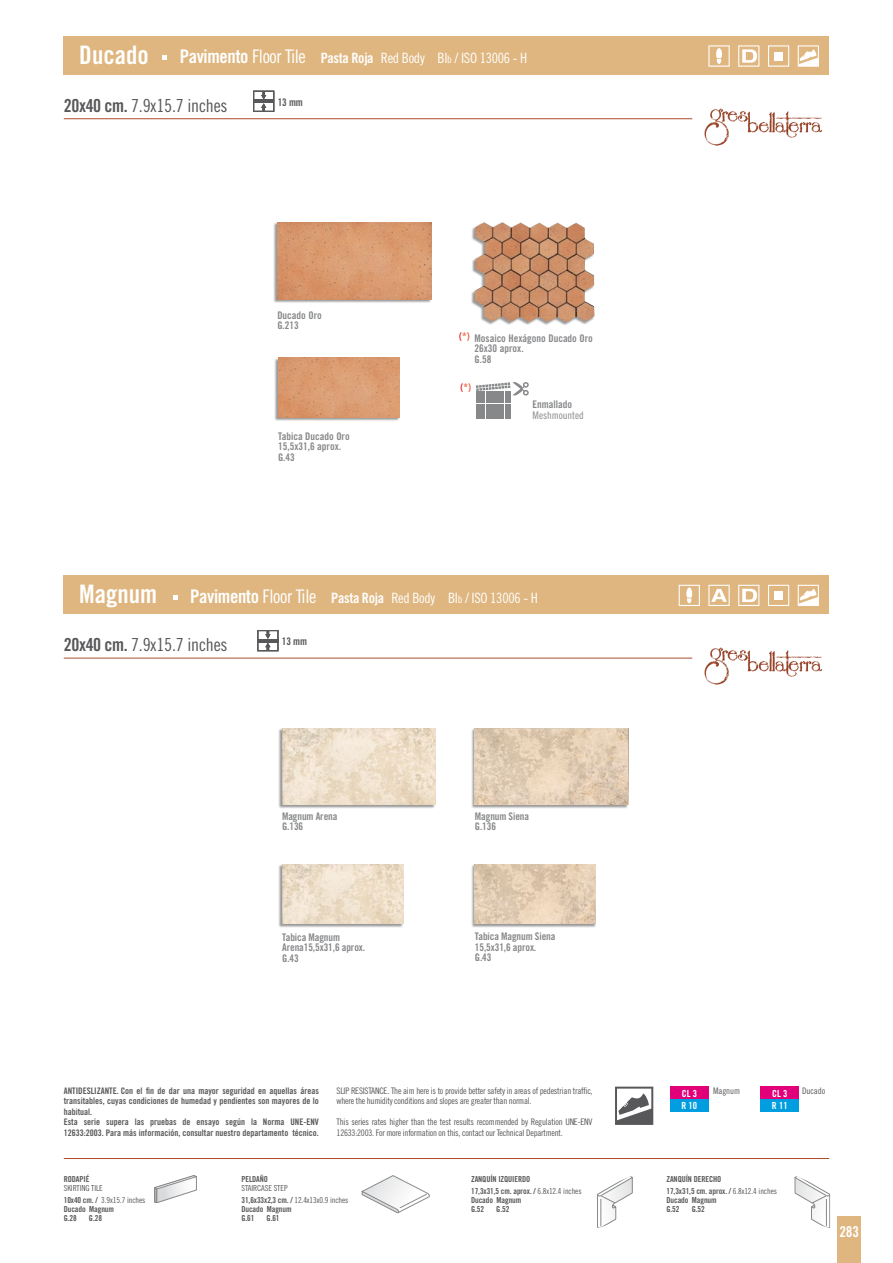
<style>
.page{position:relative;width:893px;height:1263px;background:#fff}
.page>*{position:absolute;margin:0;border:0;box-sizing:border-box;transform-origin:0 0}
.t1{font:25.5px "Trade Gothic Bold Cond Twenty";color:#fff}
.t2{font:18.75px "Trade Gothic Bold Cond Twenty";letter-spacing:-.02em;color:#fff}
.t3{font:18px "Trade Gothic Cond Eighteen";letter-spacing:-.01em;color:#58585a}
.t4{font:15px "Trade Gothic Bold Cond Twenty";color:#fff}
.t5{font:14.25px "Trade Gothic Cond Eighteen";letter-spacing:-.02em;color:#fff}
.t6{font:10.5px/10.5px "Trade Gothic Bold Cond Twenty";letter-spacing:-.01em;color:#87888a}
.t7{font:10.5px "Trade Gothic Cond Eighteen";color:#87888a}
.t8{font:10.5px "Trade Gothic Bold Cond Twenty";letter-spacing:-.01em;color:#58585a}
.t9{font:10.5px "Trade Gothic Bold Cond Twenty";color:#e85432}
.t10{font:9.75px/12.6px "Trade Gothic Bold Cond Twenty";color:#fff}
.t11{font:9px/10.5px "Trade Gothic Cond Eighteen";letter-spacing:-.025em;color:#58585a}
.t12{font:9px/10.5px "Trade Gothic Bold Cond Twenty";color:#58585a}
.t13{font:8.25px/9px "Trade Gothic Bold Cond Twenty";letter-spacing:-.01em;color:#58585a}
.t14{font:8.25px/12px "Trade Gothic Cond Eighteen";letter-spacing:-.01em;color:#58585a}
.s1{font-family:"Trade Gothic Cond Eighteen"}
.s2{font-size:14.25px}
.s3{font-family:"Trade Gothic Cond Eighteen";font-size:14.25px}
.s4{font-family:"Trade Gothic Bold Cond Twenty"}
.s5{font-size:10.5px}
.s6{color:#e32119}
</style>
<div class="page">
<div style="left:278px;top:728px;width:157px;height:80px;background:#000;opacity:.4"></div>
<img style="left:282px;top:728px;width:153px;height:77px">
<div style="left:471px;top:728px;width:157px;height:80px;background:#000;opacity:.4"></div>
<img style="left:475px;top:728px;width:153px;height:77px">
<div style="left:471px;top:864px;width:125px;height:63px;background:#000;opacity:.4"></div>
<img style="left:475px;top:864px;width:121px;height:60px">
<div style="left:278px;top:864px;width:125px;height:63px;background:#000;opacity:.4"></div>
<img style="left:282px;top:864px;width:121px;height:60px">
<div style="left:273px;top:222px;width:158px;height:81px;background:#000;opacity:.4"></div>
<img style="left:277px;top:222px;width:154px;height:77px">
<div style="left:274px;top:358px;width:125px;height:64px;background:#000;opacity:.4"></div>
<img style="left:278px;top:358px;width:122px;height:59px">
<div style="left:471px;top:222px;width:123px;height:103px;background:#000;opacity:.4"></div>
<img style="left:475px;top:222px;width:119px;height:100px">
<img style="left:704px;top:108px;width:118px;height:38px">
<img style="left:704px;top:647px;width:118px;height:38px">
<div style="left:64px;top:36px;width:765px;height:38px;background:#dfb67f"></div>
<div style="left:64px;top:575px;width:765px;height:39px;background:#dfb67f"></div>
<svg style="left:708px;top:45px;width:22px;height:22px"></svg>
<svg style="left:708px;top:585px;width:22px;height:21px"></svg>
<svg style="left:679px;top:585px;width:21px;height:21px"></svg>
<svg style="left:738px;top:45px;width:21px;height:22px"></svg>
<svg style="left:738px;top:585px;width:21px;height:21px"></svg>
<svg style="left:798px;top:45px;width:21px;height:22px"></svg>
<svg style="left:798px;top:585px;width:21px;height:21px"></svg>
<svg style="left:768px;top:45px;width:21px;height:22px"></svg>
<div style="left:774px;top:52px;width:9px;height:8px;background:#fff"></div>
<svg style="left:768px;top:585px;width:21px;height:21px"></svg>
<div style="left:774px;top:591px;width:9px;height:9px;background:#fff"></div>
<hr style="left:64px;top:118px;width:628px;height:1px;background:#af4a2d">
<hr style="left:64px;top:658px;width:628px;height:1px;background:#af4a2d">
<div style="left:837px;top:1216px;width:24px;height:47px;background:#dfb67f"></div>
<svg style="left:362px;top:1175px;width:68px;height:38px"></svg>
<svg style="left:597px;top:1176px;width:36px;height:52px"></svg>
<svg style="left:794px;top:1176px;width:36px;height:52px"></svg>
<hr style="left:64px;top:1158px;width:765px;height:1px;background:#af4a2d">
<svg style="left:154px;top:1175px;width:43px;height:27px"></svg>
<div style="left:761px;top:1086px;width:38px;height:13px;background:#e2007a"></div>
<div style="left:761px;top:1099px;width:38px;height:13px;background:#009ee0"></div>
<div style="left:670px;top:1086px;width:39px;height:13px;background:#e2007a"></div>
<div style="left:670px;top:1099px;width:39px;height:13px;background:#009ee0"></div>
<svg style="left:253px;top:91px;width:21px;height:21px"></svg>
<svg style="left:257px;top:630px;width:22px;height:21px"></svg>
<svg style="left:162px;top:55px;width:5px;height:5px"></svg>
<svg style="left:173px;top:595px;width:5px;height:4px"></svg>
<svg style="left:615px;top:1086px;width:38px;height:39px"></svg>
<svg style="left:476px;top:382px;width:53px;height:36px"></svg>
<h1 class="t1" style="left:79px;top:39px;width:71px">Ducado</h1>
<h2 class="t2" style="left:180px;top:45px;width:246px">Pavimento <span class="s1">Floor Tile</span> <span class="s2">Pasta Roja</span> <span class="s3">Red Body</span></h2>
<h3 class="t3" style="left:64px;top:95px;width:165px"><span class="s4">20x40 cm.</span> 7.9x15.7 inches</h3>
<p class="t8" style="left:278px;top:96px;width:27px">13 mm</p>
<h3 class="t5" style="left:437px;top:50px;width:91px">BI<span class="s5">b</span> / ISO 13006 - H</h3>
<p class="t6" style="left:277px;top:310px;width:46px">Ducado Oro<br>G.213</p>
<p class="t6" style="left:278px;top:431px;width:73px">Tabica Ducado Oro<br>15,5x31,6 aprox.<br>G.43</p>
<p class="t9" style="left:459px;top:330px;width:12px"><span class="s6">(</span>*)</p>
<p class="t6" style="left:474px;top:333px;width:120px">Mosaico Hexágono Ducado Oro<br>26x30 aprox.<br>G.58</p>
<p class="t9" style="left:461px;top:381px;width:12px"><span class="s6">(</span>*)</p>
<p class="t6" style="left:533px;top:399px;width:41px">Enmallado</p>
<p class="t7" style="left:533px;top:409px;width:53px">Meshmounted</p>
<h1 class="t1" style="left:79px;top:578px;width:79px">Magnum</h1>
<h2 class="t2" style="left:190px;top:584px;width:246px">Pavimento <span class="s1">Floor Tile</span> <span class="s2">Pasta Roja</span> <span class="s3">Red Body</span></h2>
<h3 class="t3" style="left:64px;top:634px;width:165px"><span class="s4">20x40 cm.</span> 7.9x15.7 inches</h3>
<p class="t8" style="left:282px;top:635px;width:27px">13 mm</p>
<h3 class="t5" style="left:448px;top:589px;width:91px">BI<span class="s5">b</span> / ISO 13006 - H</h3>
<p class="t6" style="left:282px;top:811px;width:57px">Magnum Arena<br>G.136</p>
<p class="t6" style="left:282px;top:931px;width:84px">Tabica Magnum<br>Arena15,5x31,6 aprox.<br>G.43</p>
<p class="t6" style="left:475px;top:811px;width:56px">Magnum Siena<br>G.136</p>
<p class="t6" style="left:475px;top:931px;width:82px">Tabica Magnum Siena<br>15,5x31,6 aprox.<br>G.43</p>
<p class="t12" style="left:64px;top:1085px;width:257px">ANTIDESLIZANTE. Con el fin de dar una mayor seguridad en aquellas áreas transitables, cuyas condiciones de humedad y pendientes son mayores de lo habitual.<br>Esta serie supera las pruebas de ensayo según la Norma UNE-ENV 12633:2003. Para más información, consultar nuestro departamento técnico.</p>
<p class="t11" style="left:337px;top:1085px;width:258px">SLIP RESISTANCE. The aim here is to provide better safety in areas of pedestrian traffic,</p>
<p class="t11" style="left:713px;top:1085px;width:29px">Magnum</p>
<p class="t11" style="left:802px;top:1085px;width:25px">Ducado</p>
<p class="t11" style="left:337px;top:1096px;width:197px">where the humidity conditions and slopes are greater than normal.</p>
<p class="t11" style="left:337px;top:1117px;width:257px">This series rates higher than the test results recommended by Regulation UNE-ENV<br>12633:2003. For more information on this, contact our Technical Department.</p>
<p class="t10" style="left:682px;top:1087px;width:17px">CL 3<br>R 10</p>
<p class="t10" style="left:772px;top:1087px;width:17px">CL 3<br>R 11</p>
<p class="t13" style="left:64px;top:1174px;width:27px">RODAPIÉ</p>
<p class="t14" style="left:64px;top:1181px;width:83px">SKIRTING TILE<br><span class="s4">10x40 cm. /</span> 3.9x15.7 inches</p>
<p class="t13" style="left:64px;top:1204px;width:52px">Ducado Magnum<br>G.28</p>
<p class="t13" style="left:89px;top:1213px;width:15px">G.28</p>
<p class="t13" style="left:241px;top:1174px;width:28px">PELDAÑO</p>
<p class="t14" style="left:241px;top:1181px;width:109px">STAIRCASE STEP<br><span class="s4">31,6x33x2,3 cm. /</span> 12.4x13x0.9 inches</p>
<p class="t13" style="left:241px;top:1204px;width:52px">Ducado Magnum<br>G.61</p>
<p class="t13" style="left:267px;top:1213px;width:15px">G.61</p>
<p class="t13" style="left:471px;top:1173px;width:112px;line-height:12px">ZANQUÍN IZQUIERDO<br>17,3x31,5 cm. aprox. / <span class="s1">6.8x12.4 inches</span></p>
<p class="t13" style="left:471px;top:1195px;width:52px">Ducado Magnum<br>G.52</p>
<p class="t13" style="left:496px;top:1204px;width:15px">G.52</p>
<p class="t13" style="left:666px;top:1173px;width:112px;line-height:12px">ZANQUÍN DERECHO<br>17,3x31,5 cm. aprox. / <span class="s1">6.8x12.4 inches</span></p>
<p class="t13" style="left:666px;top:1195px;width:52px">Ducado Magnum<br>G.52</p>
<p class="t13" style="left:692px;top:1204px;width:15px">G.52</p>
<h3 class="t4" style="left:839px;top:1222px;width:21px">283</h3>
</div>
